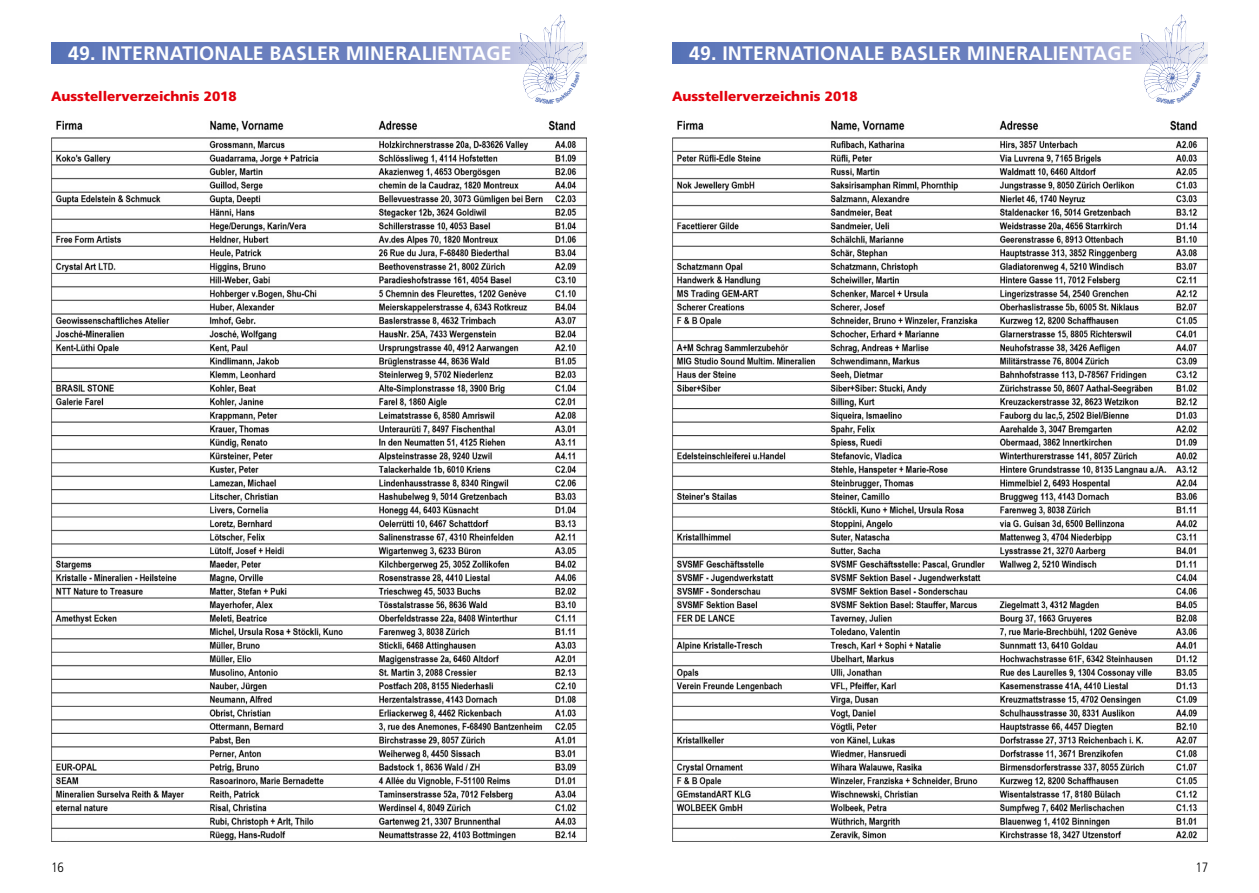
<style>
.page{position:relative;width:1259px;height:893px;background:#fff}
.page>*{position:absolute;margin:0;border:0;box-sizing:border-box;transform-origin:0 0}
.t1{font:700 19.5px "Frutiger";letter-spacing:.01em;color:#fff}
.t2{font:900 13.5px "Frutiger";color:#e3000b}
.t3{font:300 condensed 13.5px "Frutiger LT";color:#000}
</style>
<div class="page">
<svg style="left:672px;top:43px;width:536px;height:21px;background:#788ac4"></svg>
<svg style="left:51px;top:43px;width:536px;height:21px;background:#788ac4"></svg>
<img style="left:1139px;top:16px;width:41px;height:58px">
<img style="left:518px;top:16px;width:41px;height:57px">
<img style="left:672px;top:120px;width:535px;height:721px">
<img style="left:51px;top:120px;width:535px;height:721px">
<svg style="left:1156px;top:72px;width:37px;height:25px"></svg>
<svg style="left:535px;top:72px;width:37px;height:25px"></svg>
<p class="t1" style="left:68px;top:42px;width:445px">49. INTERNATIONALE BASLER MINERALIENTAGE</p>
<p class="t1" style="left:689px;top:42px;width:445px">49. INTERNATIONALE BASLER MINERALIENTAGE</p>
<p class="t2" style="left:51px;top:88px;width:187px">Ausstellerverzeichnis 2018</p>
<p class="t2" style="left:672px;top:88px;width:187px">Ausstellerverzeichnis 2018</p>
<p class="t3" style="left:51px;top:860px;width:14px">16</p>
<p class="t3" style="left:1195px;top:860px;width:14px">17</p>
</div>
